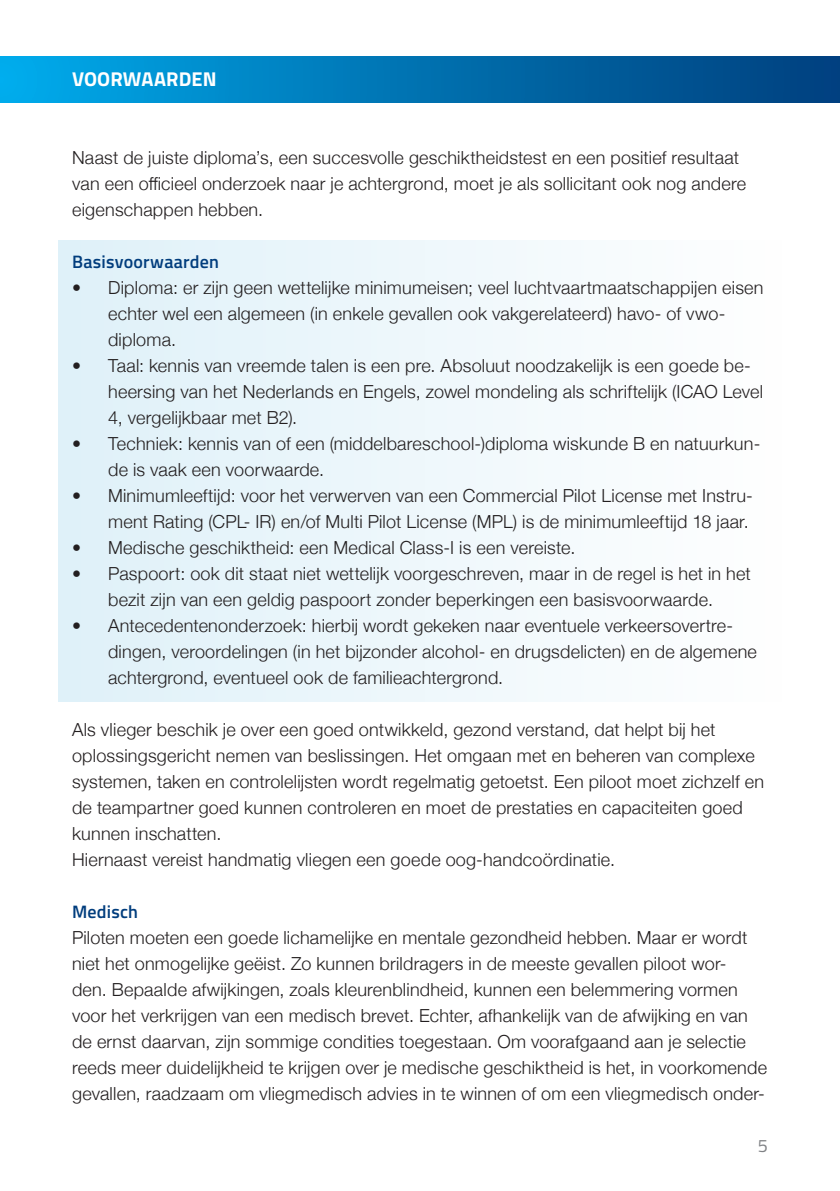
<style>
.page{position:relative;width:840px;height:1191px;background:#fff}
.page>*{position:absolute;margin:0;border:0;box-sizing:border-box;transform-origin:0 0}
.Plattetekst{font:700 20px "Titillium Web";letter-spacing:.005em;color:#fff}
.Plattetekst-2{font:300 18px/26px "Helvetica Neue";letter-spacing:.01em;color:#231f20}
.Plattetekst-3{font:600 18px "Titillium Web";letter-spacing:.01em;color:#013d7d}
.plattetekst___initiaal{font:18px "Titillium Web";color:#808285}
</style>
<div class="page">
<div style="left:58px;top:240px;width:723px;height:462px;background:linear-gradient(to right,#dff0f9,#fefefe)"></div>
<div style="left:0;top:57px;width:839px;height:45px;background:linear-gradient(to right,#00aaea,#003d7b)"></div>
<p class="Plattetekst" style="left:72px;top:64px;width:146px">VOORWAARDEN</p>
<p class="Plattetekst-2" style="left:72px;top:143px;width:675px">Naast de juiste diploma’s, een succesvolle geschiktheidstest en een positief resultaat van een officieel onderzoek naar je achtergrond, moet je als sollicitant ook nog andere eigenschappen hebben.</p>
<p class="Plattetekst-3" style="left:72px;top:248px;width:148px">Basisvoorwaarden</p>
<p class="Plattetekst-2" style="left:108px;top:273px;width:656px;text-indent:-36px">• Diploma: er zijn geen wettelijke minimumeisen; veel luchtvaartmaatschappijen eisen echter wel een algemeen (in enkele gevallen ook vakgerelateerd) havo- of vwo&shy;diploma.</p>
<p class="Plattetekst-2" style="left:108px;top:351px;width:656px;text-indent:-36px">• Taal: kennis van vreemde talen is een pre. Absoluut noodzakelijk is een goede be&shy;heersing van het Nederlands en Engels, zowel mondeling als schriftelijk (ICAO Level<br>4, vergelijkbaar met B2).</p>
<p class="Plattetekst-2" style="left:108px;top:429px;width:653px;text-indent:-36px">• Techniek: kennis van of een (middelbareschool-)diploma wiskunde B en natuurkun&shy;de is vaak een voorwaarde.</p>
<p class="Plattetekst-2" style="left:72px;top:481px;width:682px;text-align:right">• Minimumleeftijd: voor het verwerven van een Commercial Pilot License met Instru&shy;ment Rating (CPL- IR) en/of Multi Pilot License (MPL) is de minimumleeftijd 18 jaar.</p>
<p class="Plattetekst-2" style="left:72px;top:533px;width:504px">• Medische geschiktheid: een Medical Class-I is een vereiste.</p>
<p class="Plattetekst-2" style="left:72px;top:559px;width:680px;text-align:center">• Paspoort: ook dit staat niet wettelijk voorgeschreven, maar in de regel is het in het bezit zijn van een geldig paspoort zonder beperkingen een basisvoorwaarde.</p>
<p class="Plattetekst-2" style="left:108px;top:611px;width:650px;text-indent:-36px">• Antecedentenonderzoek: hierbij wordt gekeken naar eventuele verkeersovertre&shy;dingen, veroordelingen (in het bijzonder alcohol- en drugsdelicten) en de algemene achtergrond, eventueel ook de familieachtergrond.</p>
<p class="Plattetekst-2" style="left:72px;top:715px;width:693px">Als vlieger beschik je over een goed ontwikkeld, gezond verstand, dat helpt bij het oplossingsgericht nemen van beslissingen. Het omgaan met en beheren van complexe systemen, taken en controlelijsten wordt regelmatig getoetst. Een piloot moet zichzelf en de teampartner goed kunnen controleren en moet de prestaties en capaciteiten goed kunnen inschatten.</p>
<p class="Plattetekst-2" style="left:72px;top:845px;width:544px">Hiernaast vereist handmatig vliegen een goede oog-handcoördinatie.</p>
<p class="Plattetekst-3" style="left:72px;top:898px;width:67px">Medisch</p>
<p class="Plattetekst-2" style="left:72px;top:923px;width:696px">Piloten moeten een goede lichamelijke en mentale gezondheid hebben. Maar er wordt niet het onmogelijke geëist. Zo kunnen brildragers in de meeste gevallen piloot wor-<br>den. Bepaalde afwijkingen, zoals kleurenblindheid, kunnen een belemmering vormen voor het verkrijgen van een medisch brevet. Echter, afhankelijk van de afwijking en van de ernst daarvan, zijn sommige condities toegestaan. Om voorafgaand aan je selectie reeds meer duidelijkheid te krijgen over je medische geschiktheid is het, in voorkomende gevallen, raadzaam om vliegmedisch advies in te winnen of om een vliegmedisch onder-</p>
<p class="plattetekst___initiaal" style="left:757px;top:1133px;width:12px">5</p>
</div>
